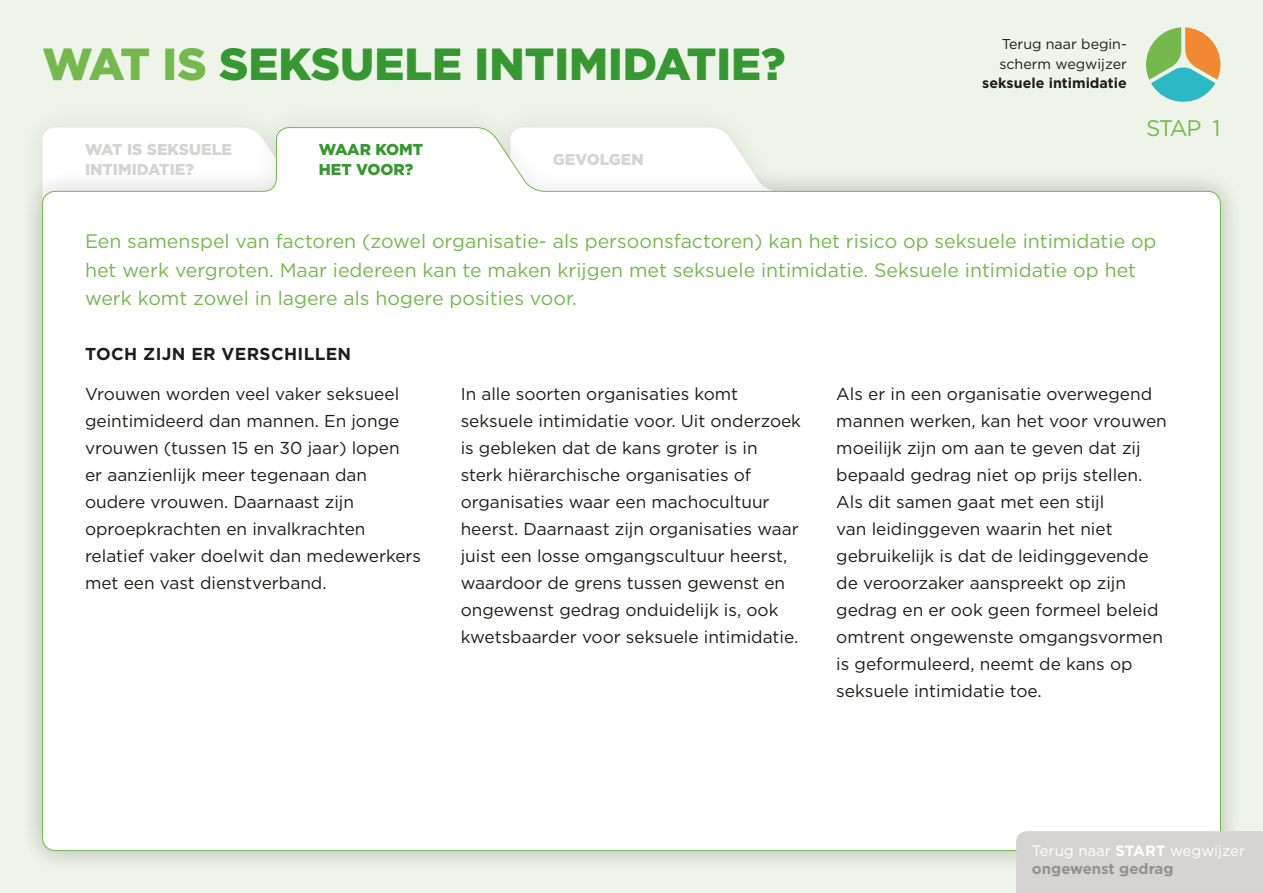
<style>
.page{position:relative;width:1263px;height:893px;background:#eef4ea}
.page>*{position:absolute;margin:0;border:0;box-sizing:border-box;transform-origin:0 0}
.t1{font:900 45px "Gotham";color:#359830}
.t2{font:22.5px "Gotham";color:#75b94e}
.t3{font:19.5px/28.5px "Gotham";color:#75b94e}
.t4{font:17.25px/27px "Gotham";color:#1d1d1b}
.t5{font:700 17.25px "Gotham";letter-spacing:.02em;color:#1d1d1b}
.t6{font:900 15.75px/19.5px "Gotham";color:#d6d3d3}
.t7{font:900 15.75px/19.5px "Gotham";color:#359830}
.t8{font:15px/18px "Gotham";color:#fff}
.t9{font:14.25px/19.5px "Gotham";color:#1d1d1b}
.t10{font:700 14.25px "Gotham";color:#1d1d1b}
.s1{color:#75b94e}
.s2{font-weight:700}
.s3{font-weight:700;color:#929292}
</style>
<div class="page">
<div style="left:18px;top:103px;width:1227px;height:772px;background:#1d1d1b;opacity:.1"></div>
<div style="left:42px;top:127px;width:1179px;height:724px;background:#fff"></div>
<svg style="left:1146px;top:27px;width:74px;height:75px"></svg>
<div style="left:1016px;top:831px;width:247px;height:62px;background:#d6d3d3"></div>
<h1 class="t1" style="left:43px;top:38px;width:744px"><span class="s1">WAT IS</span> SEKSUELE INTIMIDATIE?</h1>
<p class="t6" style="left:85px;top:140px;width:148px">WAT IS SEKSUELE<br>INTIMIDATIE?</p>
<p class="t7" style="left:319px;top:140px;width:106px">WAAR KOMT<br>HET VOOR?</p>
<p class="t6" style="left:553px;top:149px;width:93px">GEVOLGEN</p>
<p class="t9" style="left:999px;top:34px;width:129px">Terug naar begin&shy;scherm wegwijzer</p>
<p class="t10" style="left:982px;top:75px;width:146px">seksuele intimidatie</p>
<h2 class="t2" style="left:1146px;top:116px;width:76px">STAP 1</h2>
<p class="t3" style="left:85px;top:227px;width:1073px">Een samenspel van factoren (zowel organisatie- als persoonsfactoren) kan het risico op seksuele intimidatie op het werk vergroten. Maar iedereen kan te maken krijgen met seksuele intimidatie. Seksuele intimidatie op het werk komt zowel in lagere als hogere posities voor.</p>
<p class="t5" style="left:85px;top:343px;width:268px">TOCH ZIJN ER VERSCHILLEN</p>
<p class="t4" style="left:85px;top:380px;width:338px">Vrouwen worden veel vaker seksueel geintimideerd dan mannen. En jonge vrouwen (tussen 15 en 30 jaar) lopen er aanzienlijk meer tegenaan dan oudere vrouwen. Daarnaast zijn oproepkrachten en invalkrachten relatief vaker doelwit dan medewerkers met een vast dienstverband.</p>
<p class="t4" style="left:461px;top:380px;width:342px">In alle soorten organisaties komt seksuele intimidatie voor. Uit onderzoek is gebleken dat de kans groter is in sterk hiërarchische organisaties of organisaties waar een machocultuur heerst. Daarnaast zijn organisaties waar juist een losse omgangscultuur heerst, waardoor de grens tussen gewenst en ongewenst gedrag onduidelijk is, ook kwetsbaarder voor seksuele intimidatie.</p>
<p class="t4" style="left:836px;top:380px;width:332px">Als er in een organisatie overwegend mannen werken, kan het voor vrouwen moeilijk zijn om aan te geven dat zij bepaald gedrag niet op prijs stellen.<br>Als dit samen gaat met een stijl<br>van leidinggeven waarin het niet gebruikelijk is dat de leidinggevende de veroorzaker aanspreekt op zijn gedrag en er ook geen formeel beleid omtrent ongewenste omgangsvormen is geformuleerd, neemt de kans op seksuele intimidatie toe.</p>
<p class="t8" style="left:1032px;top:842px;width:215px">Terug naar <span class="s2">START</span> wegwijzer <span class="s3">ongewenst gedrag</span></p>
</div>
